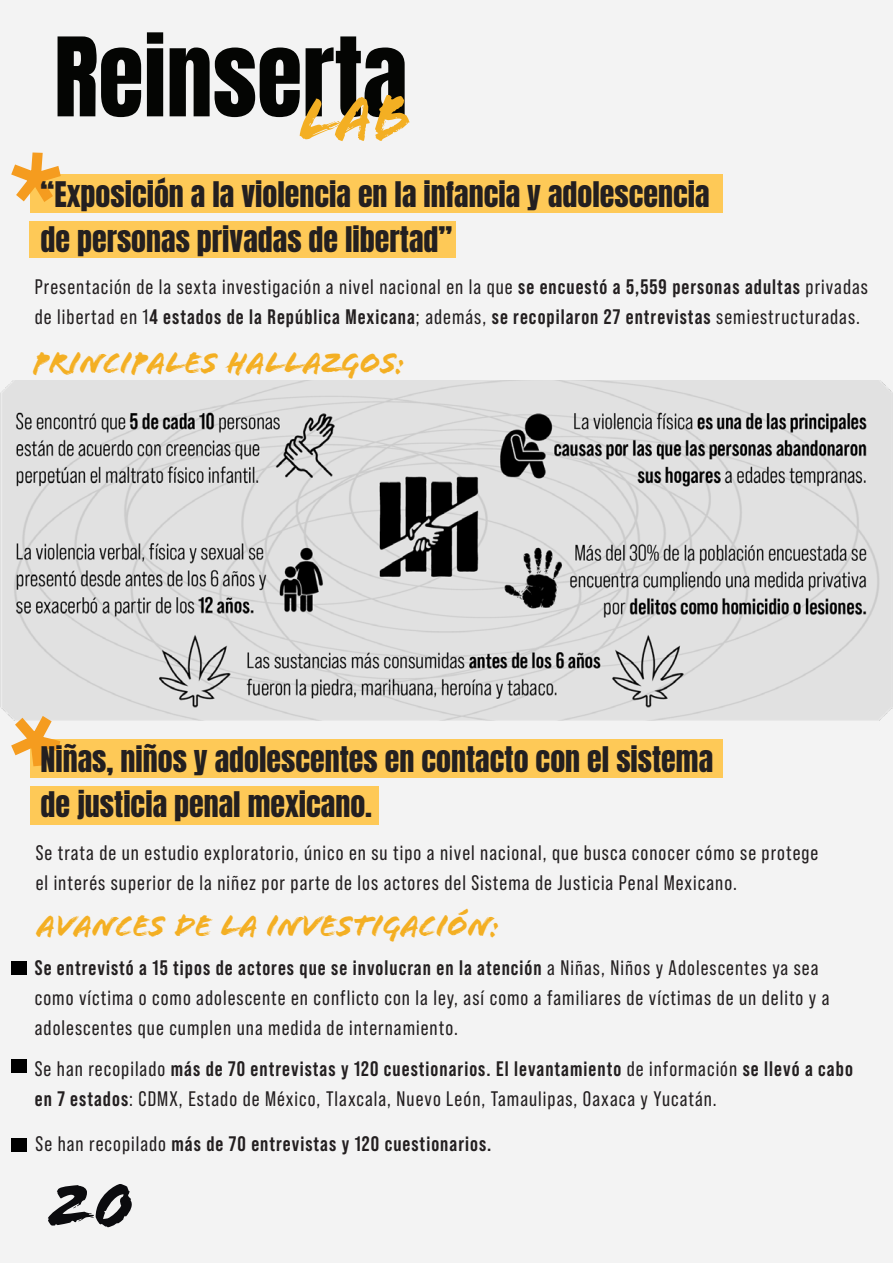
<style>
.page{position:relative;width:893px;height:1263px;background:#f3f3f3}
.page>*{position:absolute;margin:0;border:0;box-sizing:border-box;transform-origin:0 0}
.Heading_02_-_Left_Aligned{font:93px "Anton";color:#040503}
.t1{font:69px "Flood Std";color:#0b0b0e}
.Marker{font:31.5px "Flood Std";color:#f3af23}
.Heading_02_-_Left_Aligned-2{font:30px/45px "Anton";color:#231f20}
.Body_01{font:21px/30px "Bebas Neue Pro";letter-spacing:.05em;color:#231f20}
.Body_01-2{font:700 21px "Bebas Neue Pro";letter-spacing:.05em;color:#231f20}
.s1{font-weight:700}
.s2{font-weight:400}
</style>
<div class="page">
<img style="left:0;top:380px;width:893px;height:341px">
<div style="left:30px;top:174px;width:692px;height:38px;background:#fec957"></div>
<div style="left:30px;top:221px;width:426px;height:37px;background:#fec957"></div>
<svg style="left:11px;top:152px;width:50px;height:50px"></svg>
<div style="left:30px;top:740px;width:692px;height:38px;background:#fec957"></div>
<div style="left:30px;top:787px;width:348px;height:38px;background:#fec957"></div>
<svg style="left:11px;top:716px;width:49px;height:50px"></svg>
<div style="left:11px;top:1138px;width:15px;height:13px;background:#000"></div>
<div style="left:11px;top:962px;width:15px;height:13px;background:#000"></div>
<div style="left:11px;top:1059px;width:15px;height:14px;background:#000"></div>
<p class="Heading_02_-_Left_Aligned" style="left:54px;top:30px;width:355px">Reinserta</p>
<p class="Heading_02_-_Left_Aligned-2" style="left:40px;top:174px;width:671px">“Exposición a la violencia en la infancia y adolescencia de personas privadas de libertad”</p>
<p class="Body_01" style="left:35px;top:271px;width:835px">Presentación de la sexta investigación a nivel nacional en la que <span class="s1">se encuestó a 5,559 personas adultas</span> privadas de libertad en 1<span class="s1">4 estados de la República Mexicana</span>; además, <span class="s1">se recopilaron 27 entrevistas</span> semiestructuradas.</p>
<p class="Marker" style="left:33px;top:344px;width:374px">Principales hallazgos:</p>
<p class="Heading_02_-_Left_Aligned-2" style="left:40px;top:739px;width:674px">Niñas, niños y adolescentes en contacto con el sistema de justicia penal mexicano.</p>
<p class="Body_01" style="left:36px;top:837px;width:784px">Se trata de un estudio exploratorio, único en su tipo a nivel nacional, que busca conocer cómo se protege el interés superior de la niñez por parte de los actores del Sistema de Justicia Penal Mexicano.</p>
<p class="Marker" style="left:37px;top:907px;width:464px">Avances de la investigación:</p>
<p class="Body_01" style="left:35px;top:953px;width:796px"><span class="s1">Se entrevistó a 15 tipos de actores que se involucran en la atención</span> a Niñas, Niños y Adolescentes ya sea como víctima o como adolescente en conflicto con la ley, así como a familiares de víctimas de un delito y a adolescentes que cumplen una medida de internamiento.</p>
<p class="Body_01" style="left:35px;top:1053px;width:819px">Se han recopilado <span class="s1">más de 70 entrevistas y 120 cuestionarios. El levantamiento</span> de información <span class="s1">se llevó a cabo en 7 estados</span>: CDMX, Estado de México, Tlaxcala, Nuevo León, Tamaulipas, Oaxaca y Yucatán.</p>
<p class="Body_01-2" style="left:36px;top:1131px;width:457px"><span class="s2">Se han recopilado</span> más de 70 entrevistas y 120 cuestionarios.</p>
<h2 class="t1" style="left:46px;top:1165px;width:90px">20</h2>
</div>
